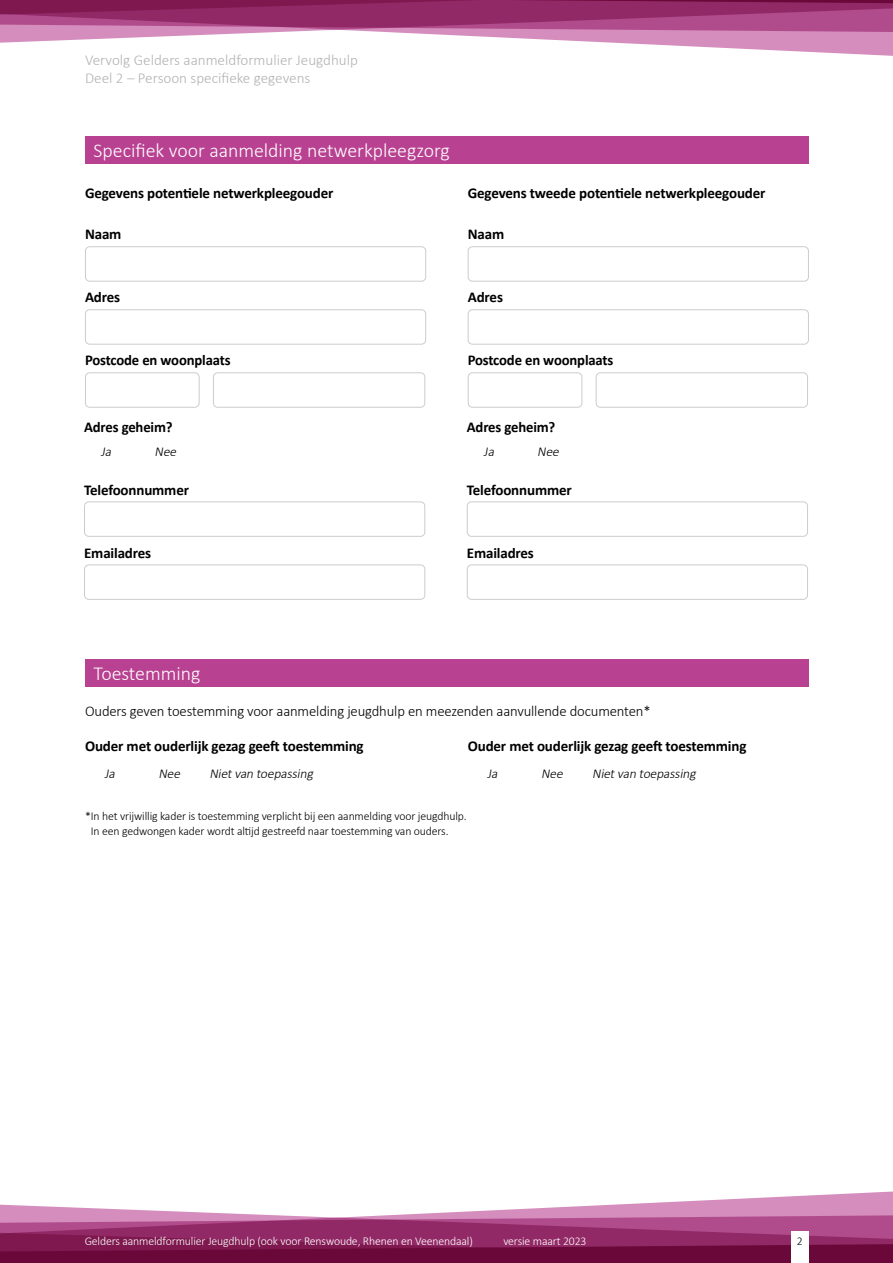
<style>
.page{position:relative;width:893px;height:1263px;background:#fff}
.page>*{position:absolute;margin:0;border:0;box-sizing:border-box;transform-origin:0 0}
.t1{font:300 19.8px "Calibri";color:#fff}
.t2{font:300 15.15px/17.2px "Calibri";color:#b3b3b3}
.t3{font:700 15px "Calibri";letter-spacing:-.01em;color:#000}
.t4{font:300 15px "Calibri";letter-spacing:-.01em;color:#000}
.t5{font:italic 300 13.5px "Calibri";color:#000}
.t6{font:300 12px/15px "Calibri";letter-spacing:-.01em;color:#000}
.t7{font:300 12px "Calibri";letter-spacing:-.01em;color:#fff}
</style>
<div class="page">
<svg style="left:714px;top:1191px;width:179px;height:9px"></svg>
<svg style="left:0;top:1200px;width:893px;height:63px;background:#a45181"></svg>
<div style="left:791px;top:1231px;width:17px;height:32px;background:#fff"></div>
<div style="left:85px;top:136px;width:724px;height:28px;background:#b94191"></div>
<div style="left:85px;top:659px;width:724px;height:28px;background:#b94191"></div>
<div style="left:85px;top:246px;width:341px;height:36px;border:1px solid #ccc;border-radius:4px"></div>
<div style="left:468px;top:246px;width:341px;height:36px;border:1px solid #ccc;border-radius:4px"></div>
<div style="left:84px;top:501px;width:341px;height:36px;border:1px solid #ccc;border-radius:4px"></div>
<div style="left:467px;top:501px;width:341px;height:36px;border:1px solid #ccc;border-radius:4px"></div>
<div style="left:85px;top:309px;width:341px;height:36px;border:1px solid #ccc;border-radius:4px"></div>
<div style="left:468px;top:309px;width:341px;height:36px;border:1px solid #ccc;border-radius:4px"></div>
<div style="left:84px;top:564px;width:341px;height:36px;border:1px solid #ccc;border-radius:4px"></div>
<div style="left:467px;top:564px;width:341px;height:36px;border:1px solid #ccc;border-radius:4px"></div>
<div style="left:213px;top:372px;width:212px;height:36px;border:1px solid #ccc;border-radius:4px"></div>
<div style="left:596px;top:372px;width:212px;height:36px;border:1px solid #ccc;border-radius:4px"></div>
<div style="left:85px;top:372px;width:115px;height:36px;border:1px solid #ccc;border-radius:4px"></div>
<div style="left:468px;top:372px;width:114px;height:36px;border:1px solid #ccc;border-radius:4px"></div>
<svg style="left:706px;top:47px;width:187px;height:9px"></svg>
<svg style="left:0;top:0;width:893px;height:47px"></svg>
<p class="t2" style="left:85px;top:51px;width:274px">Vervolg Gelders aanmeldformulier Jeugdhulp<br>Deel 2 – Persoon specifieke gegevens</p>
<h1 class="t1" style="left:94px;top:138px;width:358px">Specifiek voor aanmelding netwerkpleegzorg</h1>
<p class="t3" style="left:85px;top:182px;width:250px">Gegevens potentiele netwerkpleegouder</p>
<p class="t3" style="left:468px;top:182px;width:299px">Gegevens tweede potentiele netwerkpleegouder</p>
<p class="t3" style="left:85px;top:224px;width:38px">Naam</p>
<p class="t3" style="left:468px;top:224px;width:38px">Naam</p>
<p class="t3" style="left:85px;top:287px;width:37px">Adres</p>
<p class="t3" style="left:468px;top:287px;width:37px">Adres</p>
<p class="t3" style="left:85px;top:350px;width:147px">Postcode en woonplaats</p>
<p class="t3" style="left:468px;top:350px;width:147px">Postcode en woonplaats</p>
<p class="t3" style="left:84px;top:416px;width:90px">Adres geheim?</p>
<p class="t5" style="left:101px;top:443px;width:15px">Ja</p>
<p class="t5" style="left:155px;top:443px;width:26px">Nee</p>
<p class="t3" style="left:467px;top:416px;width:90px">Adres geheim?</p>
<p class="t5" style="left:484px;top:443px;width:15px">Ja</p>
<p class="t5" style="left:537px;top:443px;width:26px">Nee</p>
<p class="t3" style="left:84px;top:479px;width:106px">Telefoonnummer</p>
<p class="t3" style="left:467px;top:479px;width:106px">Telefoonnummer</p>
<p class="t3" style="left:84px;top:542px;width:69px">Emailadres</p>
<p class="t3" style="left:467px;top:542px;width:69px">Emailadres</p>
<h1 class="t1" style="left:94px;top:661px;width:108px">Toestemming</h1>
<p class="t4" style="left:85px;top:702px;width:567px">Ouders geven toestemming voor aanmelding jeugdhulp en meezenden aanvullende documenten*</p>
<p class="t3" style="left:85px;top:736px;width:280px">Ouder met ouderlijk gezag geeft toestemming</p>
<p class="t5" style="left:104px;top:765px;width:15px">Ja</p>
<p class="t5" style="left:158px;top:765px;width:26px">Nee</p>
<p class="t5" style="left:209px;top:765px;width:108px">Nietvan toepassing</p>
<p class="t3" style="left:468px;top:736px;width:280px">Ouder met ouderlijk gezag geeft toestemming</p>
<p class="t5" style="left:487px;top:765px;width:15px">Ja</p>
<p class="t5" style="left:541px;top:765px;width:26px">Nee</p>
<p class="t5" style="left:592px;top:765px;width:108px">Nietvan toepassing</p>
<p class="t6" style="left:91px;top:808px;width:377px;text-indent:-6px">*In het vrijwillig kader is toestemming verplicht bij een aanmelding voor jeugdhulp.<br>In een gedwongen kader wordt altijd gestreefd naar toestemming van ouders.</p>
<p class="t7" style="left:85px;top:1233px;width:392px">Gelders aanmeldformulier Jeugdhulp (ook voor Renswoude, Rhenen en Veenendaal))</p>
<p class="t7" style="left:506px;top:1233px;width:94px">versie februari 022</p>
<p class="t7" style="left:503px;top:1233px;width:85px">versie maart 2023</p>
<p class="t6" style="left:797px;top:1232px;width:7px">2</p>
</div>
